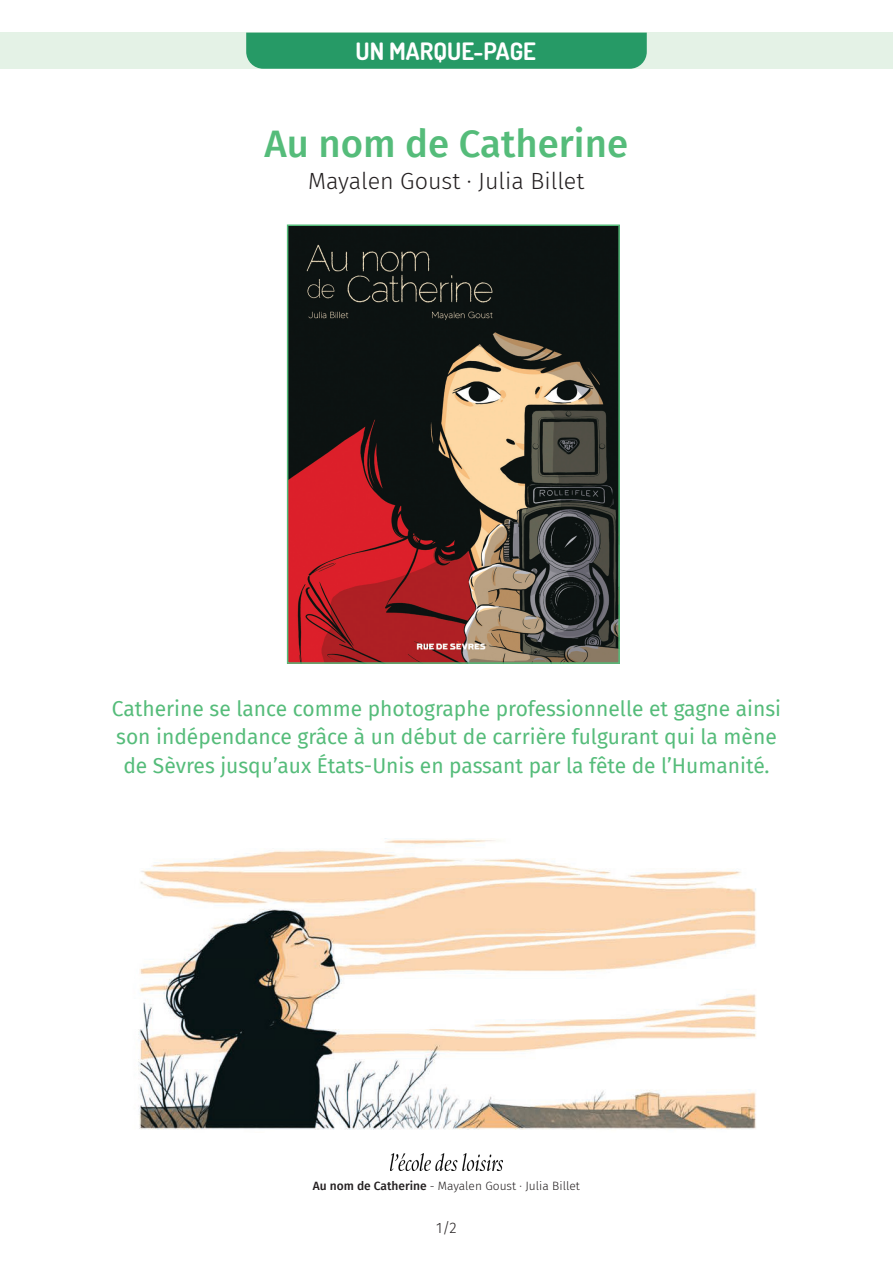
<style>
.page{position:relative;width:893px;height:1263px;background:#fff}
.page>*{position:absolute;margin:0;border:0;box-sizing:border-box;transform-origin:0 0}
.OUV_TIT{font:500 38.4px "Fira Sans";color:#55bc7a}
.TITRE_MAXIMAX{font:700 24px "Dosis";color:#fff}
.OUV_AUTEUR{font:300 23.4px "Fira Sans";color:#231f20}
.OUV_RESUME{font:21px/28.5px "Fira Sans";color:#55bc7a;text-align:center}
.t1{font:300 15px "Fira Sans";color:#231f20}
.t2{font:300 12px "Fira Sans";color:#231f20}
.s1{font-weight:500}
</style>
<div class="page">
<div style="left:0;top:32px;width:893px;height:37px;background:#e4f2e6"></div>
<div style="left:246px;top:33px;width:401px;height:36px;background:#269a66"></div>
<img style="left:391px;top:1153px;width:111px;height:17px">
<img style="left:290px;top:227px;width:327px;height:434px">
<div style="left:287px;top:224px;width:333px;height:440px;border:2px solid #55bc7a"></div>
<img style="left:138px;top:838px;width:618px;height:292px">
<p class="TITRE_MAXIMAX" style="left:355px;top:36px;width:182px">UN MARQUE-PAGE</p>
<p class="OUV_TIT" style="left:264px;top:112px;width:365px">Au nom de Catherine</p>
<p class="OUV_AUTEUR" style="left:308px;top:165px;width:278px">Mayalen Goust · Julia Billet</p>
<p class="OUV_RESUME" style="left:112px;top:694px;width:671px">Catherine se lance comme photographe professionnelle et gagne ainsi son indépendance grâce à un début de carrière fulgurant qui la mène de Sèvres jusqu’aux États-Unis en passant par la fête de l’Humanité.</p>
<p class="t2" style="left:313px;top:1177px;width:269px"><span class="s1">Au nom de Catherine</span> - Mayalen Goust · Julia Billet</p>
<p class="t1" style="left:436px;top:1217px;width:22px">1/2</p>
</div>
